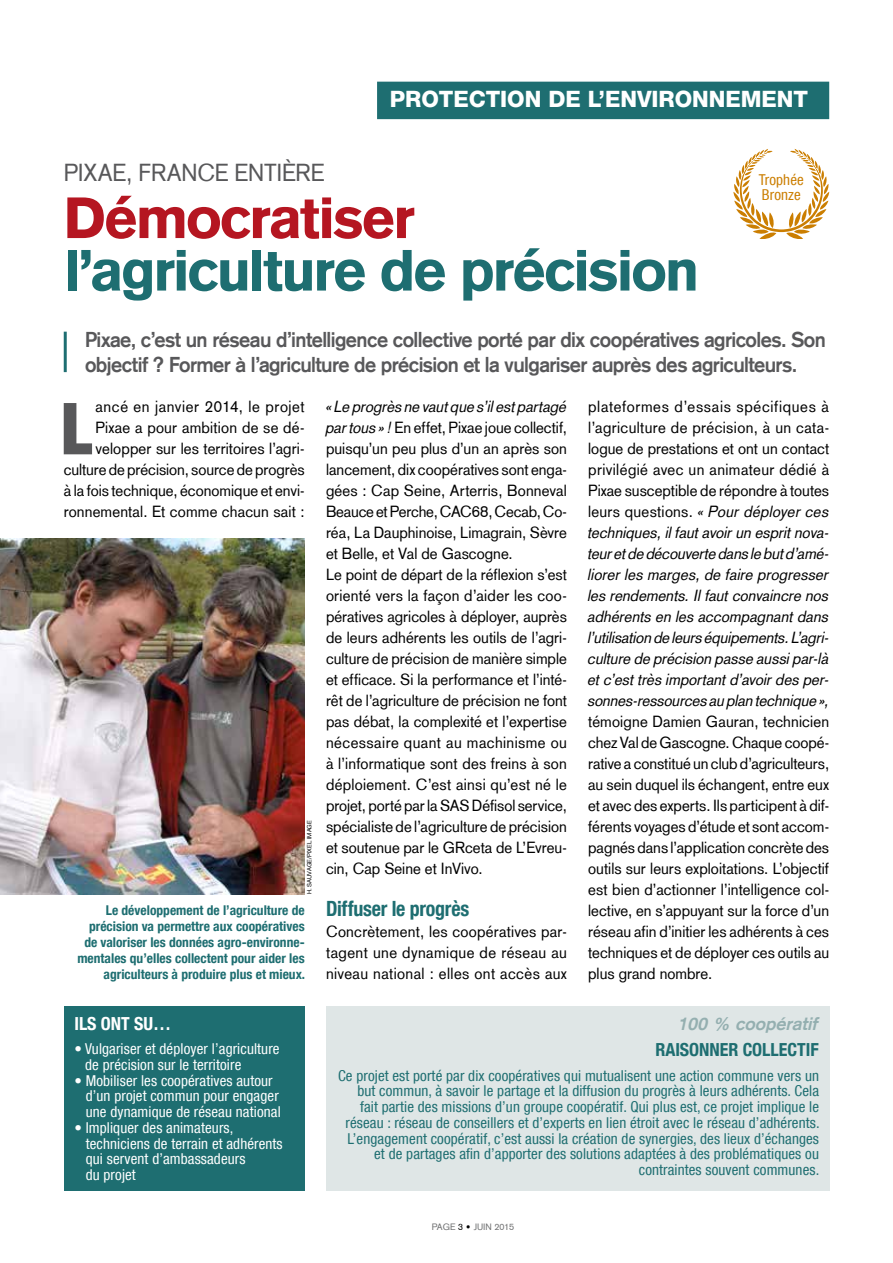
<style>
.page{position:relative;width:893px;height:1263px;background:#fff}
.page>*{position:absolute;margin:0;border:0;box-sizing:border-box;transform-origin:0 0}
.t1{font:900 condensed 71.85px "Helvetica Neue LT Com";color:#58585a;scale:.95 1}
.t2{font:900 57px "Basic Commercial LT Com";letter-spacing:-.04em;color:#1e6e71}
.t3{font:900 57px "Basic Commercial LT Com";letter-spacing:-.045em;color:#b51621}
.t4{font:24px "Basic Commercial LT Com";letter-spacing:-.005em;color:#58585a;scale:.95 1}
.t5{font:800 22.5px "Helvetica Neue LT Com";letter-spacing:-.005em;color:#fff}
.t6{font:700 21px/25.5px "Basic Commercial LT Com";letter-spacing:-.025em;color:#58585a;scale:.95 1}
.t7{font:700 condensed 21px "Helvetica Neue LT Com";color:#1e6e71;scale:.95 1}
.t8{font:700 condensed 18px "Helvetica Neue LT Com";color:#1e6e71}
.t9{font:italic 700 18px "Basic Commercial LT Com";color:#94afb0}
.t10{font:700 condensed 18px "Helvetica Neue LT Com";color:#fff}
.t11{font:15.75px/21px "Basic Commercial LT Com";letter-spacing:.005em;color:#000;text-align:justify;scale:.95 1}
.t12{font:italic 15.75px/21px "Basic Commercial LT Com";letter-spacing:-.005em;color:#000;text-align:justify;scale:.95 1}
.t13{font:condensed 15px/15.8px "Helvetica Neue LT Com";letter-spacing:.01em;color:#1e6e71;text-align:right}
.t14{font:condensed 15px/15.8px "Helvetica Neue LT Com";letter-spacing:.01em;color:#fff}
.t15{font:condensed 15px/15.8px "Helvetica Neue LT Com";letter-spacing:.01em;color:#cb7e01}
.t16{font:700 condensed 13.5px/16.2px "Helvetica Neue LT Com";color:#1e6e71;text-align:right}
.t17{font:9px "Basic Commercial LT Com";letter-spacing:-.005em;color:#707172}
.t18{font:6px "Helvetica Neue LT Com";color:#000}
.s1{font-style:italic}
.s2{font-style:normal}
.s3{color:#000}
.s4{font-family:"Helvetica Neue LT Com";color:#000}
</style>
<div class="page">
<div style="left:64px;top:1006px;width:241px;height:185px;background:#1e6e71"></div>
<hr style="left:64px;top:332px;width:3px;height:40px;background:#1e6e71">
<div style="left:326px;top:1006px;width:503px;height:185px;background:#dfe6e6"></div>
<img style="left:0;top:539px;width:305px;height:355px">
<svg style="left:733px;top:149px;width:96px;height:90px"></svg>
<div style="left:377px;top:82px;width:452px;height:37px;background:#1e6e71"></div>
<h3 class="t5" style="left:390px;top:86px;width:420px">PROTECTION DE L’ENVIRONNEMENT</h3>
<h3 class="t4" style="left:64px;top:159px;width:276px">Pixae, france entière</h3>
<h2 class="t3" style="left:64px;top:184px;width:353px">Démocratiser</h2>
<h2 class="t2" style="left:64px;top:236px;width:637px">l’agriculture de précision</h2>
<p class="t15" style="left:759px;top:171px;width:46px">Trophée<br>Bronze</p>
<h3 class="t6" style="left:85px;top:326px;width:781px">Pixae, c’est un réseau d’intelligence collective porté par dix coopératives agricoles. Son objectif ? Former à l’agriculture de précision et la vulgariser auprès des agriculteurs.</h3>
<p class="t11" style="left:64px;top:396px;width:255px;text-align:right">ancé en janvier 2014, le projet Pixae a pour ambition de se dé&shy;velopper sur les territoires l’agri&shy;culture de précision, source de progrès à la fois technique, économique et envi&shy;ronnemental. Et comme chacun sait :</p>
<h1 class="t1" style="left:61px;top:386px;width:35px">L</h1>
<p class="t18" style="left:306px;top:894px;width:75px;rotate:-90deg">H . Sauvage/Pixel image</p>
<p class="t16" style="left:77px;top:902px;width:229px">Le développement de l’agriculture de précision va permettre aux coopératives de valoriser les données agro-environne&shy;mentales qu’elles collectent pour aider les agriculteurs à produire plus et mieux.</p>
<p class="t11" style="left:326px;top:396px;width:255px;text-align:left"><span class="s1">« Le progrès ne vaut que s’il est partagé par tous » !</span> En effet, Pixae joue collectif, puisqu’un peu plus d’un an après son lancement, dix coopératives sont enga&shy;gées : Cap Seine, Arterris, Bonneval Beauce et Perche, CAC68, Cecab, Co&shy;réa, La Dauphinoise, Limagrain, Sèvre et Belle, et Val de Gascogne.<br>Le point de départ de la réflexion s’est orienté vers la façon d’aider les coo&shy;pératives agricoles à déployer, auprès de leurs adhérents les outils de l’agri&shy;culture de précision de manière simple et efficace. Si la performance et l’inté&shy;rêt de l’agriculture de précision ne font pas débat, la complexité et l’expertise nécessaire quant au machinisme ou à l’informatique sont des freins à son déploiement. C’est ainsi qu’est né le projet, porté par la SAS</p>
<p class="t11" style="left:326px;top:795px;width:255px;text-indent:146px">Défisol service, spécialiste de l’agriculture de précision et soutenue par le GRceta de L’Evreu&shy;cin, Cap Seine et InVivo.</p>
<h3 class="t7" style="left:326px;top:896px;width:152px">Diffuser le progrès</h3>
<p class="t11" style="left:326px;top:921px;width:255px">Concrètement, les coopératives par&shy;tagent une dynamique de réseau au niveau national : elles ont accès aux</p>
<p class="t12" style="left:588px;top:396px;width:255px"><span class="s2">plateformes d’essais spécifiques à l’agriculture de précision, à un cata&shy;logue de prestations et ont un contact privilégié avec un animateur dédié à Pixae susceptible de répondre à toutes leurs questions.</span> « Pour déployer ces techniques, il faut avoir un esprit nova&shy;teur et de découverte dans le but d’amé&shy;liorer les marges, de faire progresser les rendements. Il faut convaincre nos adhérents en les accompagnant dans l’utilisation de leurs équipements. L’agri&shy;culture de précision passe aussi par-là et c’est très important d’avoir des per&shy;sonnes-ressources au plan technique »,</p>
<p class="t11" style="left:588px;top:711px;width:255px">témoigne Damien Gauran, technicien chez Val de Gascogne. Chaque coopé&shy;rative a constitué un club d’agriculteurs, au sein duquel ils échangent, entre eux et avec des experts. I ls participent à dif&shy;férents voyages d’étude et sont accom&shy;pagnés dans l’application concrète des outils sur leurs exploitations. L’objectif est bien d’actionner l’intelligence col&shy;lective, en s’appuyant sur la force d’un réseau afin d’initier les adhérents à ces techniques et de déployer ces outils au plus grand nombre.</p>
<p class="t10" style="left:74px;top:1012px;width:98px">Ils ont su…</p>
<p class="t14" style="left:85px;top:1041px;width:196px;text-indent:-11px">• Vulgariser et déployer l’agriculture de précision sur le territoire</p>
<p class="t14" style="left:86px;top:1072px;width:196px;text-indent:-11px">• Mobiliser les coopératives autour d’un projet commun pour engager une dynamique de réseau national</p>
<p class="t14" style="left:86px;top:1119px;width:198px;text-indent:-11px">• Impliquer des animateurs, techniciens de terrain et adhérents qui servent d’ambassadeurs<br>du projet</p>
<p class="t9" style="left:678px;top:1013px;width:142px">100 % coopératif</p>
<p class="t8" style="left:655px;top:1039px;width:165px">Raisonner collectif</p>
<p class="t13" style="left:338px;top:1067px;width:483px">Ce projet est porté par dix coopératives qui mutualisent une action commune vers un but commun, à savoir le partage et la diffusion du progrès à leurs adhérents. Cela fait partie des missions d’un groupe coopératif. Qui plus est, ce projet implique le réseau : réseau de conseillers et d’experts en lien étroit avec le réseau d’adhérents.<br>L’engagement coopératif, c’est aussi la création de synergies, des lieux d’échanges et de partages afin d’apporter des solutions adaptées à des problématiques ou contraintes souvent communes.</p>
<p class="t17" style="left:432px;top:1222px;width:84px">page <span class="s3">3</span> <span class="s4">•</span> juin 2015</p>
</div>
